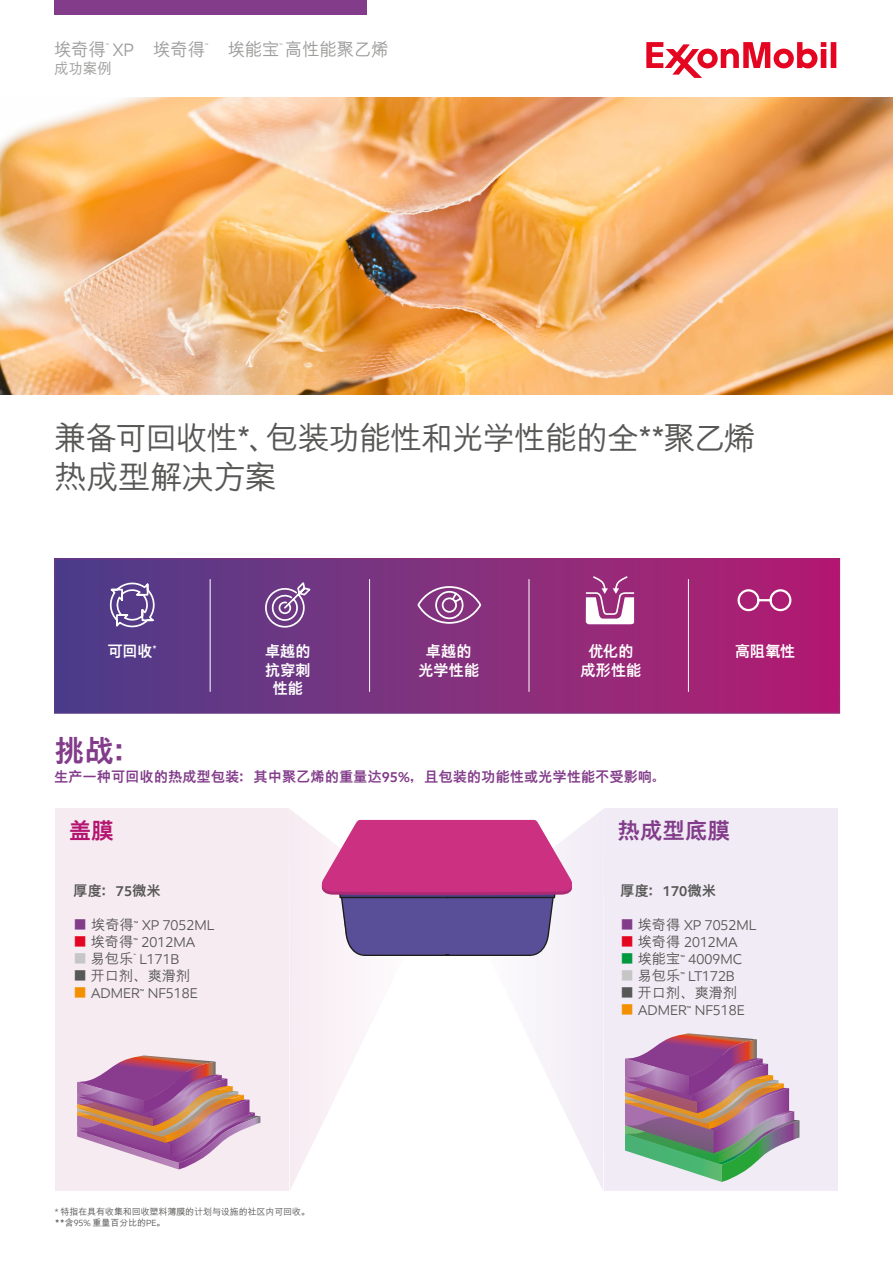
<style>
.page{position:relative;width:893px;height:1263px;background:#fff}
.page>*{position:absolute;margin:0;border:0;box-sizing:border-box;transform-origin:0 0}
.t1{font:500 32.25px/39px "M Hei PRC";letter-spacing:-.04em;color:#575756}
.t2{font:800 30px "M Hei PRC";color:#823c8a}
.t3{font:800 22.5px "M Hei PRC";color:#823c8a}
.t4{font:800 22.5px "M Hei PRC";color:#b41470}
.t5{font:500 18px "M Hei PRC";letter-spacing:-.01em;color:#9d9d9c}
.t6{font:800 15.45px/18.3px "M Hei PRC";letter-spacing:-.02em;color:#fff;text-align:center}
.t7{font:500 15px "M Hei PRC";color:#9d9d9c}
.t8{font:14.25px "E Mprint";color:#575756}
.t9{font:800 14.25px "M Hei PRC";color:#823c8a}
.t10{font:500 14.25px "M Hei PRC";color:#575756}
.t11{font:800 14.25px "M Hei PRC";color:#575756}
.t12{font:500 9px/10.8px "M Hei PRC";letter-spacing:-.01em;color:#575756}
.s1{font-family:"E Mprint";font-weight:400}
.s2{font-family:"E Mprint";font-weight:600}
.s3{font-family:"M Hei PRC";font-weight:800;color:#823c8a}
.s4{font-family:"M Hei PRC";font-weight:500}
.s5{font-family:"M Hei PRC";font-weight:800;color:#e40521}
.s6{font-family:"M Hei PRC";font-weight:800;color:#c6c6c6}
.s7{font-weight:800}
.s8{font-family:"M Hei PRC";font-weight:800;color:#f39000}
.s9{font-family:"M Hei PRC";font-weight:800;color:#00983d}
</style>
<div class="page">
<svg style="left:468px;top:809px;width:136px;height:381px"></svg>
<svg style="left:646px;top:42px;width:190px;height:36px"></svg>
<div style="left:55px;top:559px;width:784px;height:154px;background:linear-gradient(to right,#4c408b,#b61e71)"></div>
<hr style="left:369px;top:579px;width:1px;height:113px;background:#fff">
<hr style="left:210px;top:579px;width:1px;height:113px;background:#fff">
<hr style="left:688px;top:579px;width:1px;height:113px;background:#fff">
<hr style="left:529px;top:579px;width:1px;height:113px;background:#fff">
<svg style="left:416px;top:585px;width:66px;height:40px;background:#9a5996"></svg>
<svg style="left:584px;top:575px;width:52px;height:49px"></svg>
<div style="left:55px;top:808px;width:234px;height:383px;background:#f7ebf2"></div>
<div style="left:604px;top:808px;width:234px;height:383px;background:#f1ebf5"></div>
<svg style="left:262px;top:580px;width:51px;height:51px;background:#875c9a"></svg>
<img style="left:0;top:97px;width:893px;height:297px">
<svg style="left:77px;top:1055px;width:183px;height:114px"></svg>
<svg style="left:625px;top:1033px;width:174px;height:149px"></svg>
<svg style="left:289px;top:809px;width:136px;height:381px"></svg>
<svg style="left:322px;top:820px;width:250px;height:136px;background:#a65798"></svg>
<svg style="left:736px;top:588px;width:57px;height:24px"></svg>
<svg style="left:106px;top:579px;width:52px;height:52px;background:#76609e"></svg>
<div style="left:54px;top:0;width:312px;height:14px;background:#823c8a"></div>
<p class="t5" style="left:54px;top:39px;width:336px">埃奇得<sup>™</sup> <span class="s1">XP</span> 埃奇得<sup>™</sup> 埃能宝<sup>™</sup> 高性能聚乙烯</p>
<p class="t7" style="left:54px;top:60px;width:59px">成功案例</p>
<h1 class="t1" style="left:54px;top:420px;width:703px">兼备可回收性*、包装功能性和光学性能的全**聚乙烯热成型解决方案</h1>
<p class="t6" style="left:107px;top:642px;width:51px">可回收<sup>*</sup></p>
<p class="t6" style="left:426px;top:642px;width:47px">卓越的</p>
<p class="t6" style="left:735px;top:642px;width:62px">高阻氧性</p>
<p class="t6" style="left:418px;top:661px;width:63px">光学性能</p>
<p class="t6" style="left:580px;top:642px;width:63px">优化的成形性能</p>
<p class="t6" style="left:265px;top:642px;width:47px">卓越的抗穿刺性能</p>
<h2 class="t2" style="left:54px;top:734px;width:91px">挑战：</h2>
<p class="t9" style="left:54px;top:768px;width:614px">生产一种可回收的热成型包装：其中聚乙烯的重量达<span class="s2">95%</span>，且包装的功能性或光学性能不受影响。</p>
<h3 class="t4" style="left:69px;top:818px;width:46px">盖膜</h3>
<h3 class="t3" style="left:617px;top:818px;width:114px">热成型底膜</h3>
<p class="t11" style="left:73px;top:882px;width:89px">厚度：<span class="s2">75</span>微米</p>
<p class="t8" style="left:73px;top:916px;width:143px"><span class="s3">■</span> <span class="s4">埃奇得</span>™ XP 7052ML</p>
<p class="t8" style="left:73px;top:933px;width:123px"><span class="s5">■</span> <span class="s4">埃奇得</span>™ 2012MA</p>
<p class="t8" style="left:73px;top:950px;width:108px"><span class="s6">■</span> <span class="s4">易包乐</span><sup>™</sup> L171B</p>
<p class="t10" style="left:73px;top:968px;width:119px"><span class="s7">■</span> 开口剂、爽滑剂</p>
<p class="t8" style="left:73px;top:985px;width:126px"><span class="s8">■</span> ADMER™ NF518E</p>
<p class="t12" style="left:55px;top:1206px;width:257px"><span class="s1">*</span> 特指在具有收集和回收塑料薄膜的计划与设施的社区内可回收。<span class="s7">**</span>含<span class="s1">95%</span> 重量百分比的<span class="s1">PE</span>。</p>
<p class="t11" style="left:620px;top:882px;width:97px">厚度：<span class="s2">170</span>微米</p>
<p class="t8" style="left:620px;top:916px;width:138px"><span class="s3">■</span> <span class="s4">埃奇得</span> XP 7052ML</p>
<p class="t8" style="left:620px;top:933px;width:119px"><span class="s5">■</span> <span class="s4">埃奇得</span> 2012MA</p>
<p class="t8" style="left:620px;top:950px;width:123px"><span class="s9">■</span> <span class="s4">埃能宝</span>™ 4009MC</p>
<p class="t8" style="left:620px;top:968px;width:116px"><span class="s6">■</span> <span class="s4">易包乐</span>™ LT172B</p>
<p class="t10" style="left:620px;top:985px;width:119px"><span class="s7">■</span> 开口剂、爽滑剂</p>
<p class="t8" style="left:620px;top:1002px;width:126px"><span class="s8">■</span> ADMER™ NF518E</p>
</div>
